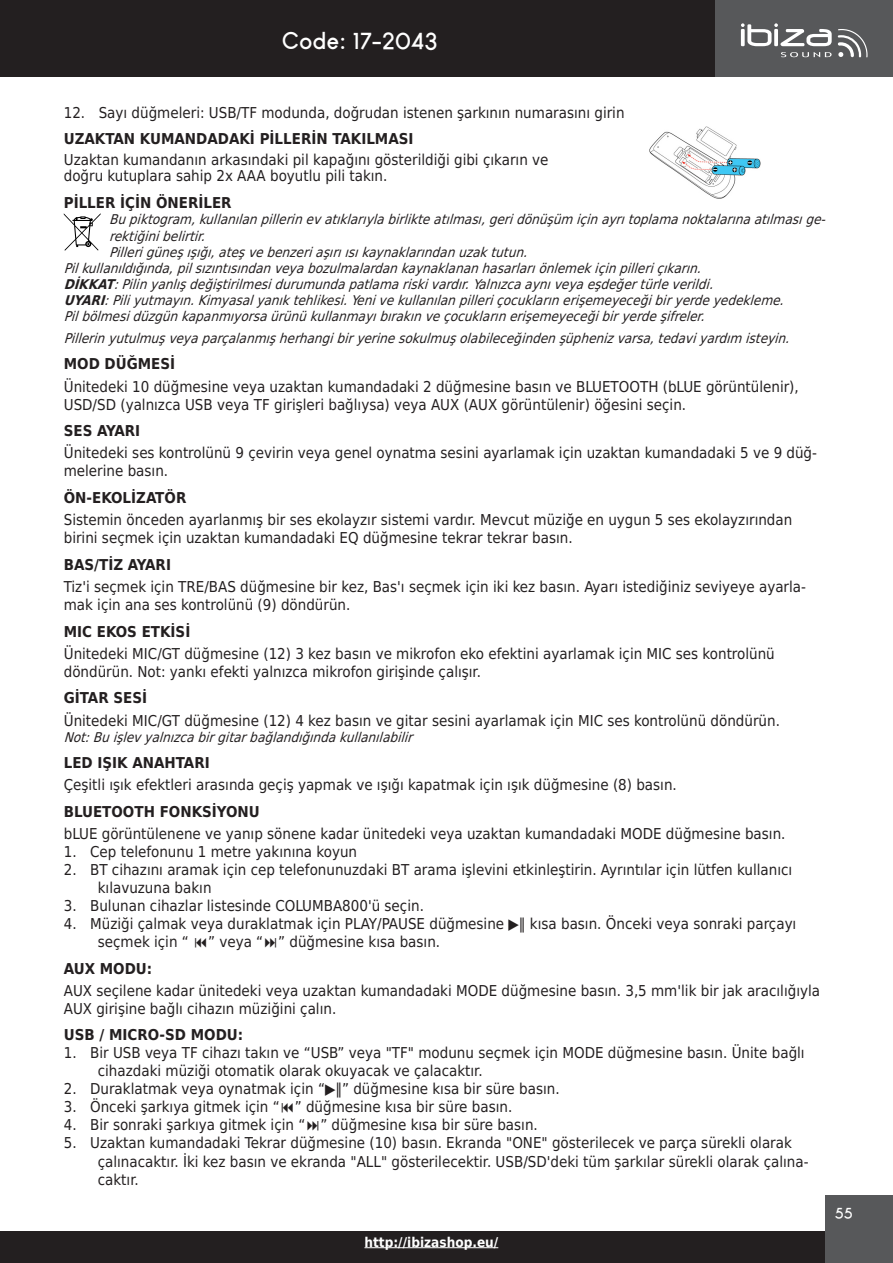
<style>
.page{position:relative;width:893px;height:1263px;background:#fff}
.page>*{position:absolute;margin:0;border:0;box-sizing:border-box;transform-origin:0 0}
.t1{font:700 24px "Louis George Cafe";color:#fff}
.IBI_-_Texte{font:15px/18px "DejaVu Sans Condensed";color:#231f20}
.IBI_-_Sous-titres{font:700 15px "DejaVu Sans Condensed";color:#231f20}
.t2{font:700 15px "Louis George Cafe";color:#fff}
.IBI_-_Note_improtante_italique{font:italic 13.5px/16.2px "DejaVu Sans Condensed";color:#231f20}
.t3{font:700 13.5px "DejaVu Sans Condensed";color:#fff}
.s1{font-weight:700}
</style>
<div class="page">
<div style="left:0;top:0;width:893px;height:77px;background:#231f20"></div>
<div style="left:0;top:1231px;width:893px;height:32px;background:#231f20"></div>
<div style="left:715px;top:0;width:178px;height:77px;background:#57585a"></div>
<svg style="left:781px;top:52px;width:51px;height:5px"></svg>
<svg style="left:838px;top:29px;width:29px;height:28px"></svg>
<svg style="left:741px;top:23px;width:91px;height:23px"></svg>
<div style="left:825px;top:1195px;width:68px;height:68px;background:#57585a"></div>
<hr style="left:364px;top:1247px;width:134px;height:1px;background:#fff">
<svg style="left:64px;top:213px;width:37px;height:38px"></svg>
<img style="left:650px;top:126px;width:110px;height:72px">
<h1 class="t1" style="left:282px;top:26px;width:157px">Code: 17-2043</h1>
<p class="IBI_-_Texte" style="left:64px;top:103px;width:562px">12. Sayı düğmeleri: USB/TF modunda, doğrudan istenen şarkının numarasını girin</p>
<p class="IBI_-_Sous-titres" style="left:64px;top:127px;width:351px">UZAKTAN KUMANDADAKİ Pİ LLERİ N TAKILMASI</p>
<p class="IBI_-_Texte" style="left:64px;top:151px;width:486px;line-height:16.5px">Uzaktan kumandanın arkasındaki pil kapağını gösterildiği gibi çıkarın ve doğru kutuplara sahip 2x AAA boyutlu pili takın.</p>
<p class="IBI_-_Sous-titres" style="left:64px;top:190px;width:169px">PİLLER İÇİN ÖNERİLER</p>
<p class="IBI_-_Note_improtante_italique" style="left:109px;top:211px;width:723px">Bupiktogram,kullanılanpillerinevatıklarıylabirlikteatılması,geridönüşüm içinayrıtoplamanoktalarınaatılmasıge&shy;rektiğinibelirtir.</p>
<p class="IBI_-_Note_improtante_italique" style="left:109px;top:244px;width:425px">Pillerigüneşışığı,ateşvebenzeriaşırıısıkaynaklarındanuzaktutun.</p>
<p class="IBI_-_Note_improtante_italique" style="left:64px;top:260px;width:644px">Pilkullanıldığında,pilsızıntısındanveyabozulmalardankaynaklananhasarlarıönlemekiçinpilleriçıkarın.</p>
<p class="IBI_-_Note_improtante_italique" style="left:64px;top:276px;width:657px"><span class="s1">DİKKAT</span>:Pilinyanlışdeğiştirilmesidurumundapatlamariskivardır.Yalnızcaaynıveyaeşdeğertürleverildi.</p>
<p class="IBI_-_Note_improtante_italique" style="left:64px;top:292px;width:727px"><span class="s1">UYARI</span>:Piliyutmayın.Kimyasalyanıktehlikesi.Yenivekullanılanpilleriçocuklarınerişemeyeceğibiryerdeyedekleme.</p>
<p class="IBI_-_Note_improtante_italique" style="left:64px;top:308px;width:648px">Pilbölmesidüzgünkapanmıyorsaürünükullanmayıbırakınveçocuklarınerişemeyeceğibiryerdeşifreler.</p>
<p class="IBI_-_Note_improtante_italique" style="left:64px;top:330px;width:733px">Pillerinyutulmuşveyaparçalanmışherhangibiryerinesokulmuşolabileceğindenşüphenizvarsa,tedaviyardım isteyin.</p>
<p class="IBI_-_Sous-titres" style="left:64px;top:352px;width:110px">MOD DÜĞMESİ</p>
<p class="IBI_-_Texte" style="left:64px;top:377px;width:737px">Ünitedeki 10 düğmesine veya uzaktan kumandadaki 2 düğmesine basın ve BLUETOOTH (bLUE görüntülenir),<br>USD/SD (yalnızca USB veya TF girişleri bağlıysa) veya AUX (AUX görüntülenir) öğesini seçin.</p>
<p class="IBI_-_Sous-titres" style="left:64px;top:419px;width:78px">SES AYARI</p>
<p class="IBI_-_Texte" style="left:64px;top:444px;width:755px">Ünitedeki ses kontrolünü 9 çevirin veya genel oynatma sesini ayarlamak için uzaktan kumandadaki 5 ve 9 düğ&shy;melerine basın.</p>
<p class="IBI_-_Sous-titres" style="left:64px;top:485px;width:124px">ÖN-EKOLİZATÖR</p>
<p class="IBI_-_Texte" style="left:64px;top:511px;width:730px">Sistemin önceden ayarlanmış bir ses ekolayzır sistemi vardır. Mevcut müziğe en uygun 5 ses ekolayzırından birini seçmek için uzaktan kumandadaki EQ düğmesine tekrar tekrar basın.</p>
<p class="IBI_-_Sous-titres" style="left:64px;top:552px;width:109px">BAS/Tİ Z AYARI</p>
<p class="IBI_-_Texte" style="left:64px;top:577px;width:744px">Tiz'i seçmek için TRE/BAS düğmesine bir kez, Bas'ı seçmek için iki kez basın. Ayarı istediğiniz seviyeye ayarla&shy;mak için ana ses kontrolünü (9) döndürün.</p>
<p class="IBI_-_Sous-titres" style="left:64px;top:619px;width:126px">MIC EKOS ETKİSİ</p>
<p class="IBI_-_Texte" style="left:64px;top:644px;width:712px">Ünitedeki MIC/GT düğmesine (12) 3 kez basın ve mikrofon eko efektini ayarlamak için MIC ses kontrolünü döndürün. Not: yankı efekti yalnızca mikrofon girişinde çalışır.</p>
<p class="IBI_-_Sous-titres" style="left:64px;top:686px;width:82px">GİTAR SESİ</p>
<p class="IBI_-_Texte" style="left:64px;top:711px;width:718px">Ünitedeki MIC/GT düğmesine (12) 4 kez basın ve gitar sesini ayarlamak için MIC ses kontrolünü döndürün.</p>
<p class="IBI_-_Note_improtante_italique" style="left:64px;top:728px;width:356px">Not:Buişlevyalnızcabirgitarbağlandığındakullanılabilir</p>
<p class="IBI_-_Sous-titres" style="left:64px;top:750px;width:147px">LED IŞIK ANAHTARI</p>
<p class="IBI_-_Texte" style="left:64px;top:776px;width:615px">Çeşitli ışık efektleri arasında geçiş yapmak ve ışığı kapatmak için ışık düğmesine (8) basın.</p>
<p class="IBI_-_Sous-titres" style="left:64px;top:799px;width:198px">BLUETOOTH FONKSİYONU</p>
<p class="IBI_-_Texte" style="left:64px;top:824px;width:723px">bLUE görüntülenene ve yanıp sönene kadar ünitedeki veya uzaktan kumandadaki MODE düğmesine basın.</p>
<p class="IBI_-_Texte" style="left:64px;top:842px;width:295px">1. Cep telefonunu 1 metre yakınına koyun</p>
<p class="IBI_-_Texte" style="left:98px;top:860px;width:696px;text-indent:-34px">2. BT cihazını aramak için cep telefonunuzdaki BT arama işlevini etkinleştirin. Ayrıntılar için lütfen kullanıcı kılavuzuna bakın</p>
<p class="IBI_-_Texte" style="left:64px;top:896px;width:362px">3. Bulunan cihazlar listesinde COLUMBA800'ü seçin.</p>
<p class="IBI_-_Texte" style="left:98px;top:914px;width:700px;text-indent:-34px">4. Müziği çalmak veya duraklatmak için PLAY/PAUSE düğmesine ▶‖ kısa basın. Önceki veya sonraki parçayı seçmek için “</p>
<p class="IBI_-_Texte" style="left:208px;top:932px;width:234px">” veya “ ” düğmesine kısa basın.</p>
<p class="IBI_-_Sous-titres" style="left:64px;top:956px;width:90px">AUX MODU:</p>
<p class="IBI_-_Texte" style="left:64px;top:981px;width:758px">AUX seçilene kadar ünitedeki veya uzaktan kumandadaki MODE düğmesine basın. 3,5 mm'lik bir jak aracılığıyla<br>AUX girişine bağlı cihazın müziğini çalın.</p>
<p class="IBI_-_Sous-titres" style="left:64px;top:1023px;width:181px">USB / MICRO-SD MODU:</p>
<p class="IBI_-_Texte" style="left:98px;top:1044px;width:708px;text-indent:-34px">1. Bir USB veya TF cihazı takın ve “USB” veya "TF" modunu seçmek için MODE düğmesine basın. Ünite bağlı cihazdaki müziği otomatik olarak okuyacak ve çalacaktır.</p>
<p class="IBI_-_Texte" style="left:64px;top:1080px;width:497px">2. Duraklatmak veya oynatmak için “▶‖” düğmesine kısa bir süre basın.</p>
<p class="IBI_-_Texte" style="left:64px;top:1098px;width:450px">3. Önceki şarkıya gitmek için “ ” düğmesine kısa bir süre basın.</p>
<p class="IBI_-_Texte" style="left:64px;top:1116px;width:476px">4. Bir sonraki şarkıya gitmek için “ ” düğmesine kısa bir süre basın.</p>
<p class="IBI_-_Texte" style="left:98px;top:1134px;width:712px;text-indent:-34px">5. Uzaktan kumandadaki Tekrar düğmesine (10) basın. Ekranda "ONE" gösterilecek ve parça sürekli olarak çalınacaktır. İki kez basın ve ekranda "ALL" gösterilecektir. USB/SD'deki tüm şarkılar sürekli olarak çalına&shy;caktır.</p>
<p class="t3" style="left:364px;top:1231px;width:135px">http://ibizashop.eu/</p>
<p class="t2" style="left:835px;top:1203px;width:20px">55</p>
</div>
